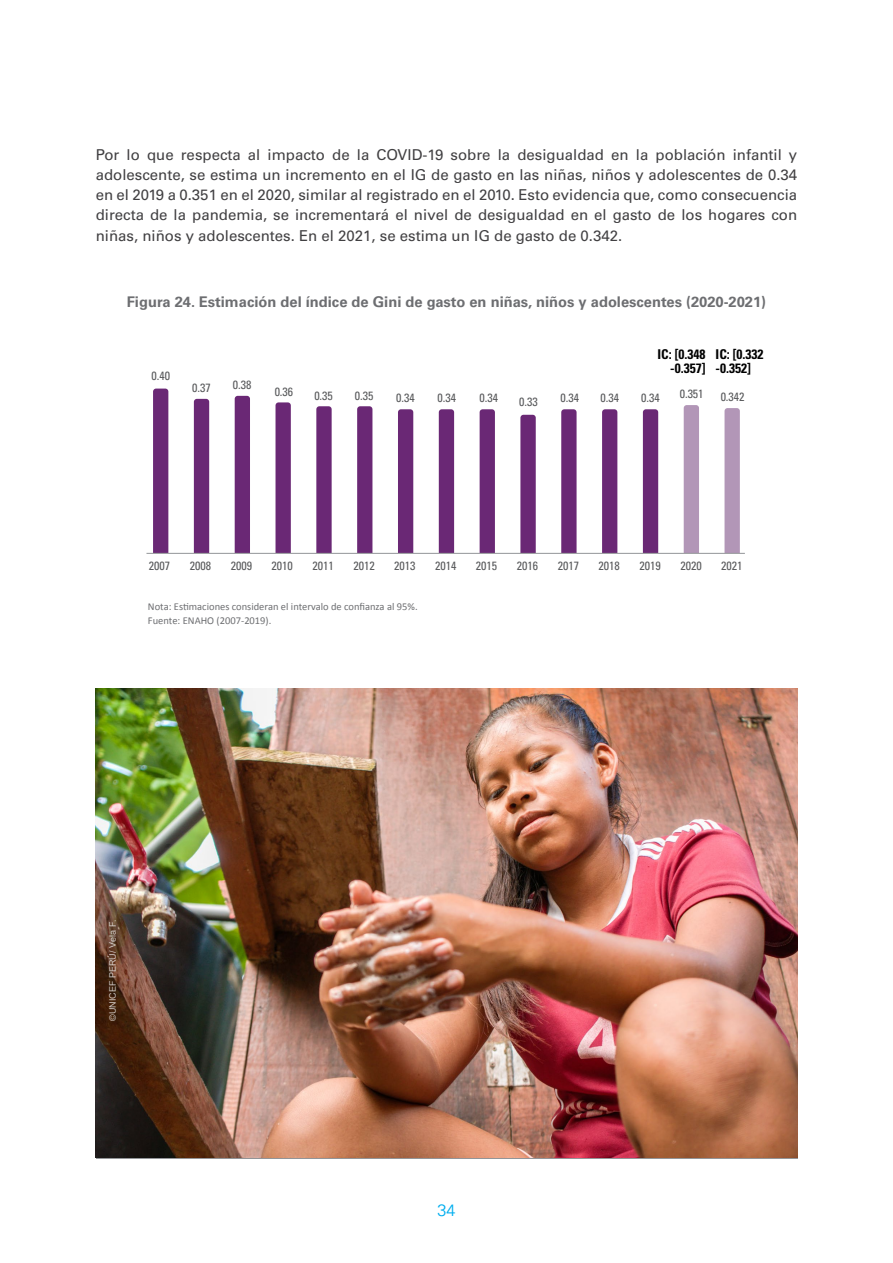
<style>
.page{position:relative;width:893px;height:1263px;background:#fff}
.page>*{position:absolute;margin:0;border:0;box-sizing:border-box;transform-origin:0 0}
.t1{font:300 16.5px "Univers";color:#00aeef}
.t2{font:15px/20.2px "Univers LT Std";color:#414042;text-align:justify}
.t3{font:700 14.7px "Univers LT Std";color:#6d6e71}
.t4{font:700 condensed 13.5px/14.2px "Univers LT Std";color:#000;text-align:right}
.t5{font:condensed 12px "Univers";color:#58595b}
.t6{font:10.5px/13.5px "Calibri";color:#6d6e71}
.t7{font:9px "Arial Unicode MS";color:#fff}
</style>
<div class="page">
<svg style="left:153px;top:389px;width:15px;height:164px;background:#6a2975"></svg>
<div style="left:194px;top:399px;width:15px;height:154px;background:#6a2875"></div>
<div style="left:235px;top:396px;width:15px;height:157px;background:#6a2875"></div>
<svg style="left:276px;top:402px;width:15px;height:151px;background:#6c2b77"></svg>
<svg style="left:316px;top:406px;width:16px;height:147px;background:#70327b"></svg>
<svg style="left:357px;top:406px;width:15px;height:147px;background:#6c2b76"></svg>
<div style="left:398px;top:409px;width:15px;height:144px;background:#6a2875"></div>
<div style="left:439px;top:409px;width:15px;height:144px;background:#6a2875"></div>
<svg style="left:480px;top:409px;width:15px;height:144px;background:#6b2976"></svg>
<svg style="left:561px;top:409px;width:16px;height:144px;background:#70327b"></svg>
<svg style="left:602px;top:409px;width:15px;height:144px;background:#6b2a76"></svg>
<div style="left:643px;top:409px;width:15px;height:144px;background:#6a2875"></div>
<svg style="left:520px;top:415px;width:16px;height:138px;background:#70317b"></svg>
<div style="left:684px;top:405px;width:15px;height:148px;background:#b296b7"></div>
<svg style="left:724px;top:408px;width:16px;height:145px;background:#b59aba"></svg>
<hr style="left:146px;top:553px;width:599px;height:1px;background:#939598">
<img style="left:96px;top:688px;width:701px;height:470px">
<p class="t2" style="left:96px;top:144px;width:703px">Por lo que respecta al impacto de la COVID-19 sobre la desigualdad en la población infantil y adolescente, se estima un incremento en el IG de gasto en las niñas, niños y adolescentes de 0.34 en el 2019 a 0.351 en el 2020, similar al registrado en el 2010. Esto evidencia que, como consecuencia directa de la pandemia, se incrementará el nivel de desigualdad en el gasto de los hogares con niñas, niños y adolescentes. En el 2021, se estima un IG de gasto de 0.342.</p>
<p class="t3" style="left:127px;top:294px;width:641px">Figura 24. Estimación del índice de Gini de gasto en niñas, niños y adolescentes (2020-2021)</p>
<p class="t4" style="left:657px;top:347px;width:49px">IC: [0.348 -0.357]</p>
<p class="t4" style="left:716px;top:347px;width:49px;text-align:left">IC: [0.332 -0.352]</p>
<p class="t5" style="left:151px;top:368px;width:20px">0.40</p>
<p class="t5" style="left:192px;top:380px;width:20px">0.37</p>
<p class="t5" style="left:233px;top:377px;width:20px">0.38</p>
<p class="t5" style="left:275px;top:384px;width:20px">0.36</p>
<p class="t5" style="left:314px;top:388px;width:20px">0.35</p>
<p class="t5" style="left:355px;top:388px;width:20px">0.35</p>
<p class="t5" style="left:396px;top:390px;width:20px">0.34</p>
<p class="t5" style="left:438px;top:390px;width:20px">0.34</p>
<p class="t5" style="left:479px;top:390px;width:20px">0.34</p>
<p class="t5" style="left:519px;top:394px;width:20px">0.33</p>
<p class="t5" style="left:560px;top:390px;width:20px">0.34</p>
<p class="t5" style="left:600px;top:390px;width:20px">0.34</p>
<p class="t5" style="left:641px;top:390px;width:20px">0.34</p>
<p class="t5" style="left:680px;top:386px;width:25px">0.351</p>
<p class="t5" style="left:721px;top:389px;width:25px">0.342</p>
<p class="t5" style="left:149px;top:558px;width:23px">2007</p>
<p class="t5" style="left:190px;top:558px;width:23px">2008</p>
<p class="t5" style="left:231px;top:558px;width:23px">2009</p>
<p class="t5" style="left:272px;top:558px;width:23px">2010</p>
<p class="t5" style="left:312px;top:558px;width:23px">2011</p>
<p class="t5" style="left:353px;top:558px;width:23px">2012</p>
<p class="t5" style="left:394px;top:558px;width:23px">2013</p>
<p class="t5" style="left:435px;top:558px;width:23px">2014</p>
<p class="t5" style="left:476px;top:558px;width:23px">2015</p>
<p class="t5" style="left:517px;top:558px;width:23px">2016</p>
<p class="t5" style="left:558px;top:558px;width:23px">2017</p>
<p class="t5" style="left:599px;top:558px;width:23px">2018</p>
<p class="t5" style="left:639px;top:558px;width:23px">2019</p>
<p class="t5" style="left:680px;top:558px;width:23px">2020</p>
<p class="t5" style="left:721px;top:558px;width:23px">2021</p>
<p class="t6" style="left:148px;top:600px;width:271px">Nota: Estimaciones consideran el intervalo de confianza al 95%.<br>Fuente: ENAHO (2007-2019).</p>
<p class="t7" style="left:106px;top:1021px;width:103px;rotate:-90deg">©UNICEF PERÚ/ Vela F.</p>
<p class="t1" style="left:437px;top:1200px;width:20px">34</p>
</div>
